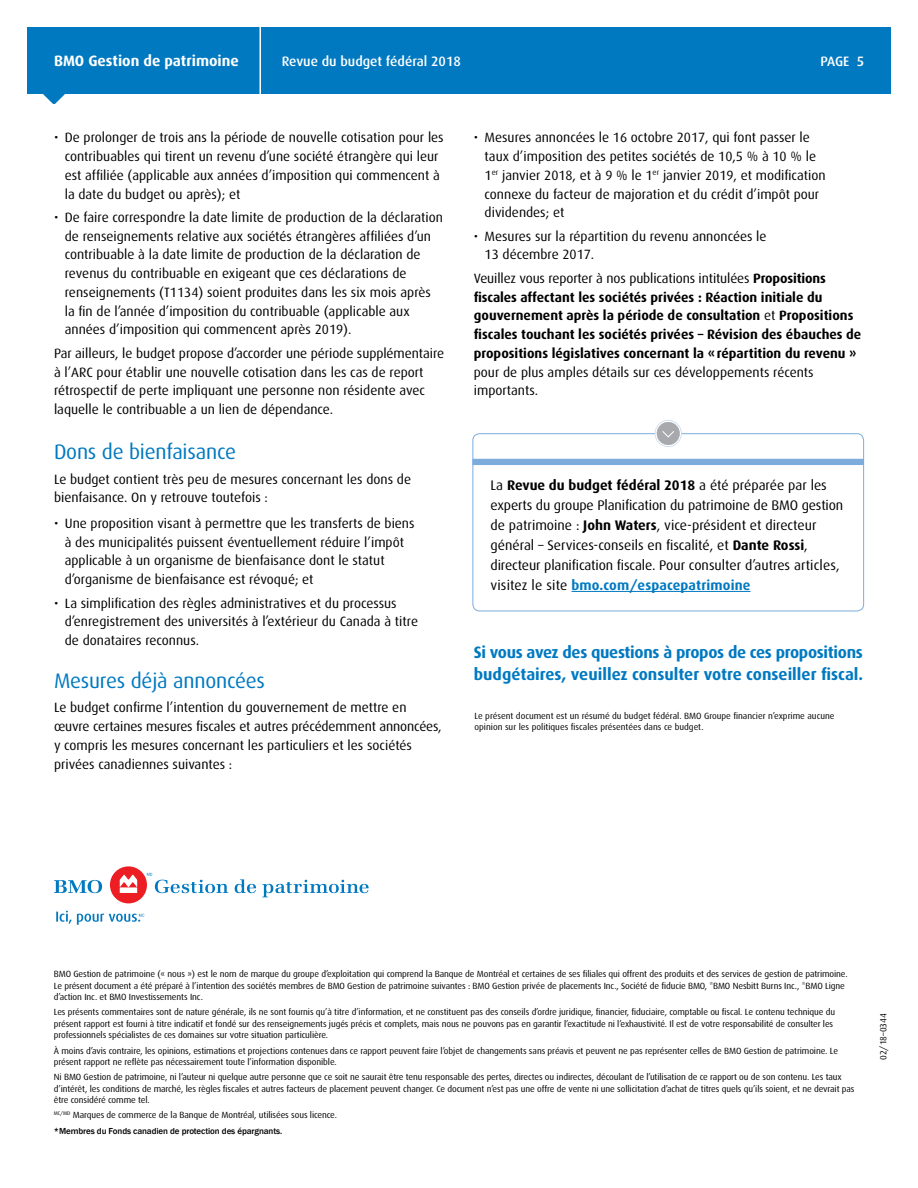
<style>
.page{position:relative;width:918px;height:1188px;background:#fff}
.page>*{position:absolute;margin:0;border:0;box-sizing:border-box;transform-origin:0 0}
.t1{font:21px "Dax";letter-spacing:-.01em;color:#0079c1}
.t2{font:700 16.5px/22.5px "Dax";letter-spacing:-.02em;color:#0079c1}
.t3{font:700 15px "Dax Pro";color:#fff}
.t4{font:13.8px/20px "Dax";letter-spacing:-.01em;color:#000}
.t5{font:500 13.65px "Dax";color:#fff}
.t6{font:13.5px/18.8px "Dax";color:#000}
.t7{font:700 13.5px/18.8px "Dax";color:#000}
.t8{font:9px/11.2px "Dax";letter-spacing:-.01em;color:#000}
.t9{font:500 9px "Franklin Gothic";letter-spacing:-.01em;color:#000}
.s1{font-weight:400}
.s2{font-weight:700}
.s3{font-weight:700;color:#0079c1}
</style>
<div class="page">
<div style="left:27px;top:27px;width:864px;height:67px;background:#0079c1"></div>
<svg style="left:43px;top:94px;width:22px;height:10px"></svg>
<div style="left:110px;top:866px;width:37px;height:37px;background:#ed1d24;border-radius:50%"></div>
<svg style="left:120px;top:875px;width:17px;height:18px"></svg>
<svg style="left:54px;top:880px;width:48px;height:13px"></svg>
<svg style="left:235px;top:879px;width:21px;height:14px"></svg>
<svg style="left:262px;top:880px;width:107px;height:17px"></svg>
<svg style="left:147px;top:873px;width:81px;height:20px"></svg>
<svg style="left:56px;top:911px;width:88px;height:14px"></svg>
<hr style="left:260px;top:20px;width:1px;height:81px;background:#fff">
<div style="left:472px;top:433px;width:392px;height:178px;border:1px solid #7cacdc;border-radius:7px"></div>
<hr style="left:572px;top:591px;width:178px;height:1px;background:#0079c1">
<div style="left:472px;top:459px;width:392px;height:6px;background:#7cacdc"></div>
<svg style="left:655px;top:420px;width:27px;height:27px"></svg>
<p class="t3" style="left:54px;top:51px;width:186px">BMO Gestion de patrimoine</p>
<p class="t5" style="left:282px;top:54px;width:181px">Revue du budget fédéral 2018</p>
<p class="t5" style="left:820px;top:54px;width:45px">PAGE 5</p>
<p class="t6" style="left:65px;top:128px;width:380px;text-indent:-11px">• De prolonger de trois ans la période de nouvelle cotisation pour les contribuables qui tirent un revenu d’une société étrangère qui leur est affiliée (applicable aux années d’imposition qui commencent à la date du budget ou après); et</p>
<p class="t6" style="left:65px;top:208px;width:380px;text-indent:-11px">• De faire correspondre la date limite de production de la déclaration de renseignements relative aux sociétés étrangères affiliées d’un contribuable à la date limite de production de la déclaration de revenus du contribuable en exigeant que ces déclarations de renseignements (T1134) soient produites dans les six mois après la fin de l’année d’imposition du contribuable (applicable aux années d’imposition qui commencent après 2019).</p>
<p class="t6" style="left:54px;top:344px;width:392px">Par ailleurs, le budget propose d’accorder une période supplémentaire à l’ARC pour établir une nouvelle cotisation dans les cas de report rétrospectif de perte impliquant une personne non résidente avec laquelle le contribuable a un lien de dépendance.</p>
<h1 class="t1" style="left:54px;top:440px;width:184px">Dons de bienfaisance</h1>
<p class="t6" style="left:54px;top:470px;width:359px">Le budget contient très peu de mesures concernant les dons de bienfaisance. On y retrouve toutefois :</p>
<p class="t6" style="left:65px;top:514px;width:351px;text-indent:-11px">• Une proposition visant à permettre que les transferts de biens à des municipalités puissent éventuellement réduire l’impôt applicable à un organisme de bienfaisance dont le statut d’organisme de bienfaisance est révoqué; et</p>
<p class="t6" style="left:65px;top:594px;width:355px;text-indent:-11px">• La simplification des règles administratives et du processus d’enregistrement des universités à l’extérieur du Canada à titre de donataires reconnus.</p>
<h1 class="t1" style="left:54px;top:669px;width:212px">Mesures déjà annoncées</h1>
<p class="t6" style="left:54px;top:699px;width:389px">Le budget confirme l’intention du gouvernement de mettre en œuvre certaines mesures fiscales et autres précédemment annoncées, y compris les mesures concernant les particuliers et les sociétés privées canadiennes suivantes :</p>
<p class="t6" style="left:485px;top:128px;width:342px;text-indent:-11px">• Mesures annoncées le 16 octobre 2017, qui font passer le taux d’imposition des petites sociétés de 10,5 % à 10 % le 1<sup>er</sup> janvier 2018, et à 9 % le 1<sup>er</sup> janvier 2019, et modification connexe du facteur de majoration et du crédit d’impôt pour dividendes; et</p>
<p class="t6" style="left:485px;top:227px;width:283px;text-indent:-11px">• Mesures sur la répartition du revenu annoncées le<br>13 décembre 2017.</p>
<p class="t7" style="left:474px;top:269px;width:389px"><span class="s1">Veuillez vous reporter à nos publications intitulées</span> Propositions fiscales affectant les sociétés privées : Réaction initiale du gouvernement après la période de consultation <span class="s1">et</span> Propositions fiscales touchant les sociétés privées – Révision des ébauches de propositions législatives concernant la «répartition du revenu »</p>
<p class="t6" style="left:474px;top:363px;width:341px">pour de plus amples détails sur ces développements récents importants.</p>
<p class="t4" style="left:491px;top:476px;width:354px">La <span class="s2">Revue du budget fédéral 2018</span> a été préparée par les experts du groupe Planification du patrimoine de BMO gestion de patrimoine : <span class="s2">John Waters</span>, vice-président et directeur général – Services-conseils en fiscalité, et <span class="s2">Dante Rossi</span>, directeur planification fiscale. Pour consulter d’autres articles, visitez le site <span class="s3">bmo.com/espacepatrimoine</span></p>
<p class="t2" style="left:474px;top:641px;width:391px">Si vous avez des questions à propos de ces propositions budgétaires, veuillez consulter votre conseiller fiscal.</p>
<p class="t8" style="left:474px;top:710px;width:362px">Le présent document est un résumé du budget fédéral. BMO Groupe financier n’exprime aucune opinion sur les politiques fiscales présentées dans ce budget.</p>
<p class="t8" style="left:54px;top:969px;width:795px">BMO Gestion de patrimoine (« nous ») est le nom de marque du groupe d’exploitation qui comprend la Banque de Montréal et certaines de ses filiales qui offrent des produits et des services de gestion de patrimoine.<br>Le présent document a été préparé à l’intention des sociétés membres de BMO Gestion de patrimoine suivantes : BMO Gestion privée de placements Inc., Société de fiducie BMO, *BMO Nesbitt Burns Inc., *BMO Ligne d’action Inc. et BMO Investissements Inc.</p>
<p class="t8" style="left:54px;top:1007px;width:783px">Les présents commentaires sont de nature générale, ils ne sont fournis qu’à titre d’information, et ne constituent pas des conseils d’ordre juridique, financier, fiduciaire, comptable ou fiscal. Le contenu technique du présent rapport est fourni à titre indicatif et fondé sur des renseignements jugés précis et complets, mais nous ne pouvons pas en garantir l’exactitude ni l’exhaustivité. Il est de votre responsabilité de consulter les professionnels spécialistes de ces domaines sur votre situation particulière.</p>
<p class="t8" style="left:54px;top:1045px;width:786px">À moins d’avis contraire, les opinions, estimations et projections contenues dans ce rapport peuvent faire l’objet de changements sans préavis et peuvent ne pas représenter celles de BMO Gestion de patrimoine. Le présent rapport ne reflète pas nécessairement toute l’information disponible.</p>
<p class="t8" style="left:54px;top:1072px;width:802px">Ni BMO Gestion de patrimoine, ni l’auteur ni quelque autre personne que ce soit ne saurait être tenu responsable des pertes, directes ou indirectes, découlant de l’utilisation de ce rapport ou de son contenu. Les taux d’intérêt, les conditions de marché, les règles fiscales et autres facteurs de placement peuvent changer. Ce document n’est pas une offre de vente ni une sollicitation d’achat de titres quels qu’ils soient, et ne devrait pas être considéré comme tel.</p>
<p class="t8" style="left:54px;top:1110px;width:285px"><sup>MC/MD</sup> Marques de commerce de la Banque de Montréal, utilisées sous licence.</p>
<p class="t9" style="left:54px;top:1125px;width:230px">*Membres du Fonds canadien de protection des épargnants.</p>
<p class="t8" style="left:878px;top:1060px;width:48px;rotate:-90deg">02/18–0344</p>
</div>
